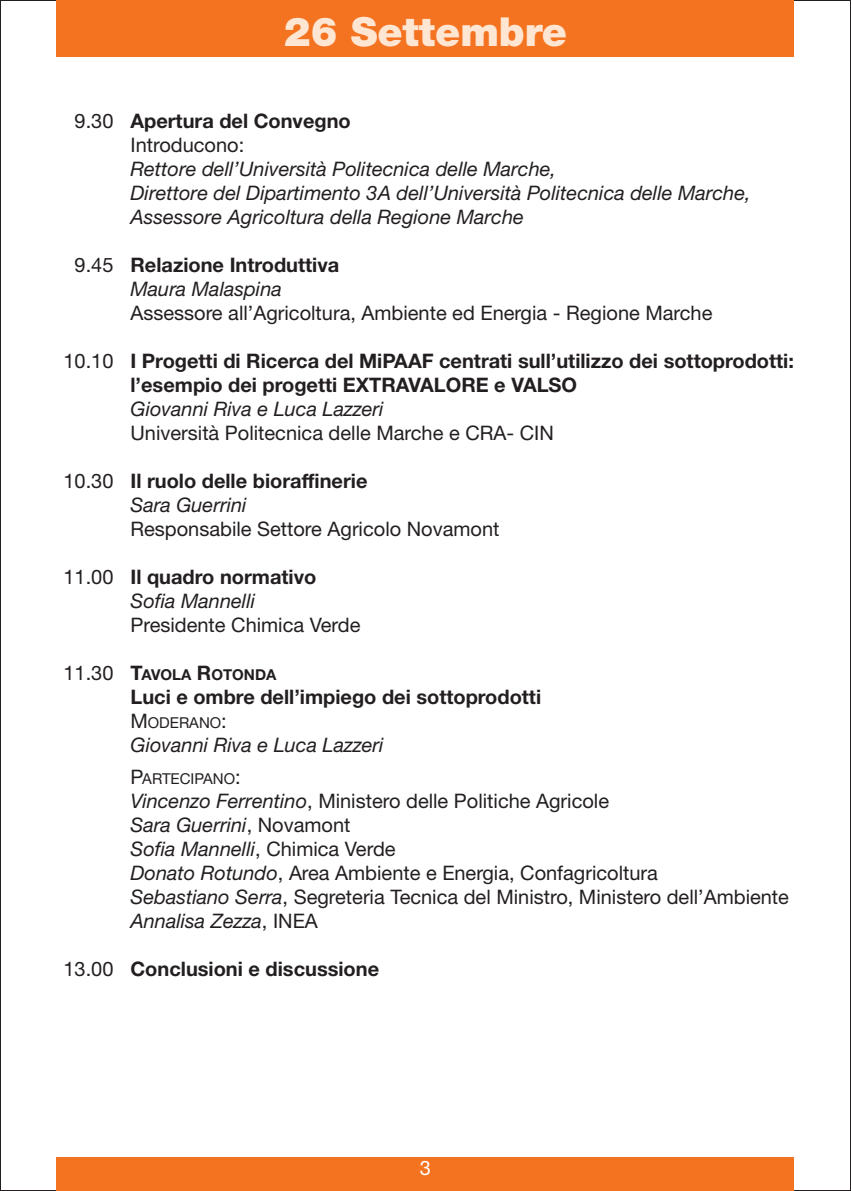
<style>
.page{position:relative;width:851px;height:1191px;background:#fff}
.page>*{position:absolute;margin:0;border:0;box-sizing:border-box;transform-origin:0 0}
.t1{font:900 40px "Helvetica Neue";color:#fee6d3}
.t2{font:20px/24px "Helvetica Neue";color:#231f20}
.t3{font:700 20px/24px "Helvetica Neue";color:#231f20}
.t4{font:italic 20px/24px "Helvetica Neue";color:#231f20}
.t5{font:20px "Helvetica Neue";color:#fff}
.t6{font:15px "Helvetica Neue";color:#231f20}
.t7{font:700 15px "Helvetica Neue";color:#231f20}
.s1{font-weight:400}
.s2{font-weight:400;font-style:italic}
.s3{font-weight:400;font-size:20px}
.s4{font-size:20px}
.s5{font-style:italic}
</style>
<div class="page">
<div style="left:57px;top:1157px;width:737px;height:34px;background:#f47321"></div>
<div style="left:57px;top:0;width:737px;height:57px;background:#f47321"></div>
<h1 class="t1" style="left:284px;top:17px;width:284px">26 Settembre</h1>
<p class="t3" style="left:130px;top:110px;width:222px;text-indent:-56px"><span class="s1">9.30</span> Apertura del Convegno<br><span class="s1">Introducono:</span></p>
<p class="t4" style="left:130px;top:158px;width:621px">Rettore dell’Università Politecnica delle Marche,<br>Direttore del Dipartimento 3A dell’Università Politecnica delle Marche,<br>Assessore Agricoltura della Regione Marche</p>
<p class="t3" style="left:75px;top:254px;width:266px;text-align:center"><span class="s1">9.45</span> Relazione Introduttiva<br><span class="s2">Maura Malaspina</span></p>
<p class="t2" style="left:130px;top:302px;width:583px">Assessore all’Agricoltura, Ambiente ed Energia - Regione Marche</p>
<p class="t3" style="left:130px;top:350px;width:665px;text-indent:-67px"><span class="s1">10.10</span> I Progetti di Ricerca del MiPAAF centrati sull’utilizzo dei sottoprodotti: l’esempio dei progetti EXTRAVALORE e VALSO</p>
<p class="t4" style="left:130px;top:398px;width:255px">Giovanni Riva e Luca Lazzeri</p>
<p class="t2" style="left:130px;top:422px;width:425px">Università Politecnica delle Marche e CRA- CIN</p>
<p class="t3" style="left:130px;top:470px;width:238px;text-indent:-67px"><span class="s1">10.30</span> Il ruolo delle bioraffinerie<br><span class="s2">Sara Guerrini</span></p>
<p class="t2" style="left:130px;top:518px;width:370px">Responsabile Settore Agricolo Novamont</p>
<p class="t3" style="left:63px;top:566px;width:254px;text-align:center"><span class="s1">11.00</span> Il quadro normativo<br><span class="s2">Sofia Mannelli</span></p>
<p class="t2" style="left:130px;top:614px;width:231px">Presidente Chimica Verde</p>
<p class="t7" style="left:63px;top:669px;width:214px"><span class="s3">11.30</span> <span class="s4">T</span>AVOLA <span class="s4">R</span>OTONDA</p>
<p class="t3" style="left:130px;top:686px;width:412px">Luci e ombre dell’impiego dei sottoprodotti</p>
<p class="t6" style="left:130px;top:717px;width:98px"><span class="s4">M</span>ODERANO<span class="s4">:</span></p>
<p class="t4" style="left:130px;top:734px;width:255px">Giovanni Riva e Luca Lazzeri</p>
<p class="t6" style="left:130px;top:773px;width:112px"><span class="s4">P</span>ARTECIPANO<span class="s4">:</span></p>
<p class="t2" style="left:130px;top:790px;width:660px"><span class="s5">Vincenzo Ferrentino</span>, Ministero delle Politiche Agricole<br><span class="s5">Sara Guerrini</span>, Novamont<br><span class="s5">Sofia Mannelli</span>, Chimica Verde<br><span class="s5">Donato Rotundo</span>, Area Ambiente e Energia, Confagricoltura<br><span class="s5">Sebastiano Serra</span>, Segreteria Tecnica del Ministro, Ministero dell’Ambiente <span class="s5">Annalisa Zezza</span>, INEA</p>
<p class="t3" style="left:63px;top:958px;width:317px"><span class="s1">13.00</span> Conclusioni e discussione</p>
<p class="t5" style="left:420px;top:1161px;width:13px">3</p>
</div>
